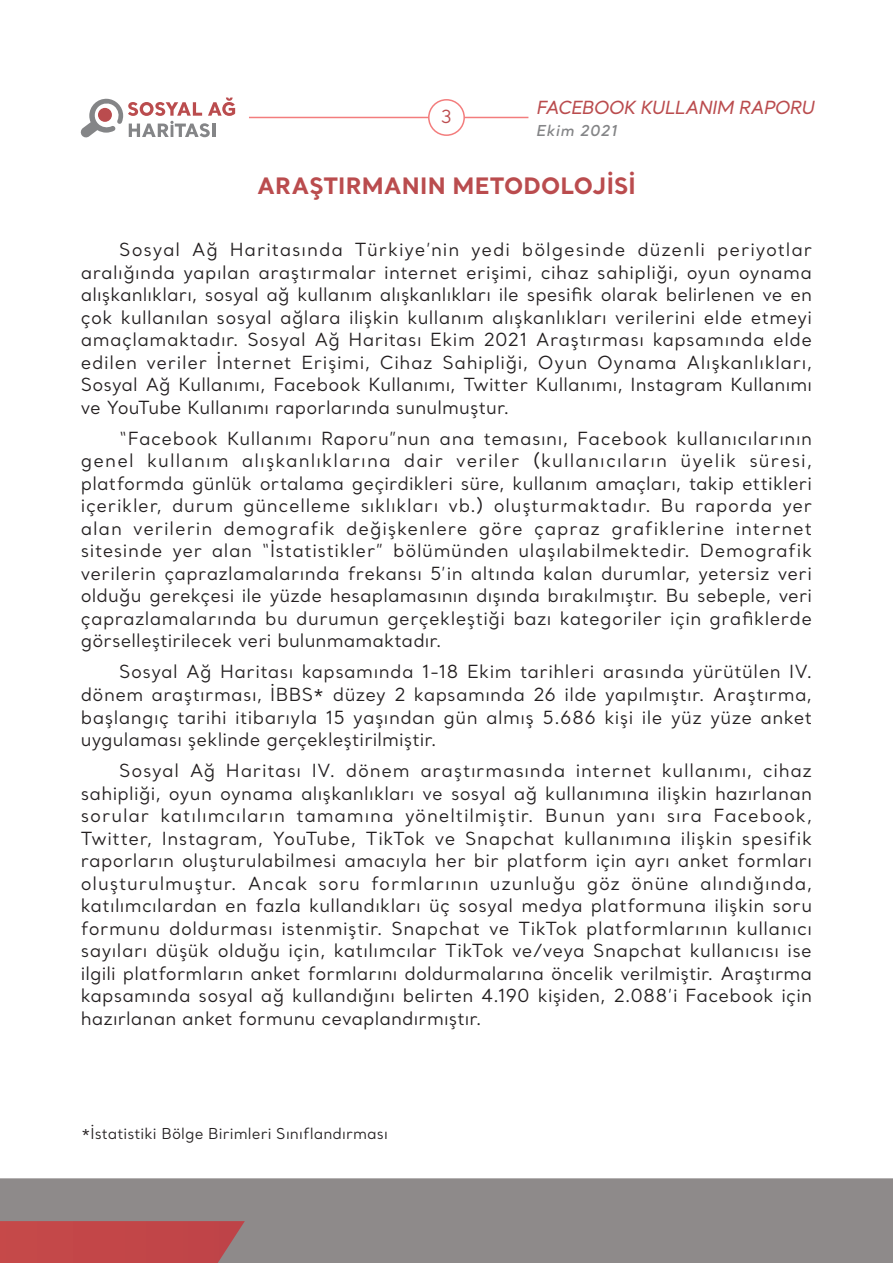
<style>
.page{position:relative;width:893px;height:1263px;background:#fff}
.page>*{position:absolute;margin:0;border:0;box-sizing:border-box;transform-origin:0 0}
.ANA_METIN{font:700 22.5px "Santral";letter-spacing:.01em;color:#ba4c4e}
.ANA_METIN-2{font:18px/22.5px "Santral";letter-spacing:.005em;color:#231f20;text-align:justify}
.t1{font:italic 500 18px "Santral";letter-spacing:-.035em;color:#ba4c4e}
.t2{font:18px "Santral";color:#bc4c4e}
.ANA_METIN-3{font:15px "Santral";letter-spacing:.005em;color:#231f20}
.t3{font:italic 600 15px "Santral";letter-spacing:.04em;color:#848587}
</style>
<div class="page">
<div style="left:0;top:1178px;width:893px;height:85px;background:#8e8a8a"></div>
<div style="left:0;top:1221px;width:245px;height:42px;background:#c24648"></div>
<hr style="left:249px;top:117px;width:279px;height:1px;background:#f37d7d">
<div style="left:429px;top:100px;width:35px;height:35px;background:#fff;border-radius:50%"></div>
<div style="left:428px;top:99px;width:37px;height:37px;border:2px solid #f37d7d;border-radius:50%"></div>
<svg style="left:80px;top:98px;width:155px;height:40px"></svg>
<p class="t1" style="left:536px;top:96px;width:280px">FACEBOOK KULLANIM RAPORU</p>
<p class="t3" style="left:536px;top:121px;width:82px">Ekim 2021</p>
<p class="ANA_METIN" style="left:257px;top:171px;width:380px">ARAŞTIRMANIN METODOLOJİSİ</p>
<p class="t2" style="left:441px;top:105px;width:13px">3</p>
<p class="ANA_METIN-2" style="left:81px;top:238px;width:733px;text-indent:38px">Sosyal Ağ Haritasında Türkiye’nin yedi bölgesinde düzenli periyotlar aralığında yapılan araştırmalar internet erişimi, cihaz sahipliği, oyun oynama alışkanlıkları, sosyal ağ kullanım alışkanlıkları ile spesifik olarak belirlenen ve en çok kullanılan sosyal ağlara ilişkin kullanım alışkanlıkları verilerini elde etmeyi amaçlamaktadır. Sosyal Ağ Haritası Ekim 2021 Araştırması kapsamında elde edilen veriler İnternet Erişimi, Cihaz Sahipliği, Oyun Oynama Alışkanlıkları, Sosyal Ağ Kullanımı, Facebook Kullanımı, Twitter Kullanımı, Instagram Kullanımı ve YouTube Kullanımı raporlarında sunulmuştur.</p>
<p class="ANA_METIN-2" style="left:81px;top:427px;width:733px;text-indent:38px">“Facebook Kullanımı Raporu”nun ana temasını, Facebook kullanıcılarının genel kullanım alışkanlıklarına dair veriler (kullanıcıların üyelik süresi, platformda günlük ortalama geçirdikleri süre, kullanım amaçları, takip ettikleri içerikler, durum güncelleme sıklıkları vb.) oluşturmaktadır. Bu raporda yer alan verilerin demografik değişkenlere göre çapraz grafiklerine internet sitesinde yer alan “İstatistikler” bölümünden ulaşılabilmektedir. Demografik verilerin çaprazlamalarında frekansı 5’in altında kalan durumlar, yetersiz veri olduğu gerekçesi ile yüzde hesaplamasının dışında bırakılmıştır. Bu sebeple, veri çaprazlamalarında bu durumun gerçekleştiği bazı kategoriler için grafiklerde görselleştirilecek veri bulunmamaktadır.</p>
<p class="ANA_METIN-2" style="left:81px;top:660px;width:733px;text-indent:38px">Sosyal Ağ Haritası kapsamında 1-18 Ekim tarihleri arasında yürütülen IV. dönem araştırması, İBBS* düzey 2 kapsamında 26 ilde yapılmıştır. Araştırma, başlangıç tarihi itibarıyla 15 yaşından gün almış 5.686 kişi ile yüz yüze anket uygulaması şeklinde gerçekleştirilmiştir.</p>
<p class="ANA_METIN-2" style="left:81px;top:759px;width:733px;text-indent:38px">Sosyal Ağ Haritası IV. dönem araştırmasında internet kullanımı, cihaz sahipliği, oyun oynama alışkanlıkları ve sosyal ağ kullanımına ilişkin hazırlanan sorular katılımcıların tamamına yöneltilmiştir. Bunun yanı sıra Facebook, Twitter, Instagram, YouTube, TikTok ve Snapchat kullanımına ilişkin spesifik raporların oluşturulabilmesi amacıyla her bir platform için ayrı anket formları oluşturulmuştur. Ancak soru formlarının uzunluğu göz önüne alındığında, katılımcılardan en fazla kullandıkları üç sosyal medya platformuna ilişkin soru formunu doldurması istenmiştir. Snapchat ve TikTok platformlarının kullanıcı sayıları düşük olduğu için, katılımcılar TikTok ve/veya Snapchat kullanıcısı ise ilgili platformların anket formlarını doldurmalarına öncelik verilmiştir. Araştırma kapsamında sosyal ağ kullandığını belirten 4.190 kişiden, 2.088’i Facebook için hazırlanan anket formunu cevaplandırmıştır.</p>
<p class="ANA_METIN-3" style="left:81px;top:1124px;width:308px">*İstatistiki Bölge Birimleri Sınıflandırması</p>
</div>
